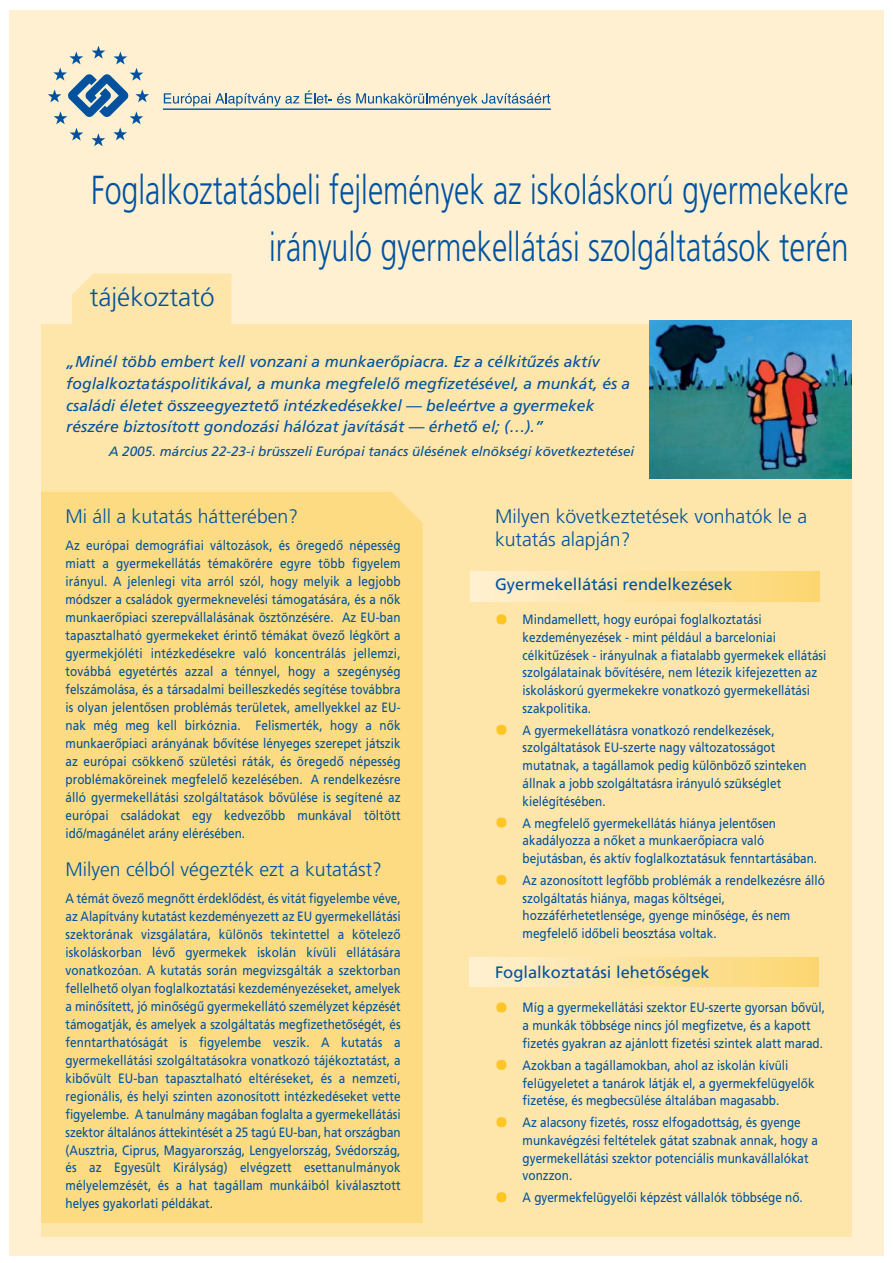
<style>
.page{position:relative;width:893px;height:1263px;background:#fff}
.page>*{position:absolute;margin:0;border:0;box-sizing:border-box;transform-origin:0 0}
.t1{font:300 40.5px/57px "Frutiger LT Com";color:#00529f;text-align:right;scale:.75 1}
.t2{font:300 26.1px "Frutiger LT Com";color:#00529f}
.t3{font:300 19.5px/22.5px "Frutiger LT Com";color:#00529f}
.t4{font:16.5px "Frutiger LT Com";color:#00529f}
.t5{font:15.75px/21.8px "Frutiger LT Com Italic OTF";color:#00529f}
.t6{font:13.5px/18px "Frutiger LT Com";color:#00529f;scale:.87 1}
.t7{font:13.5px "Frutiger LT Com Italic OTF";color:#00529f}
</style>
<div class="page">
<div style="left:9px;top:10px;width:875px;height:1246px;background:#fef0d1"></div>
<div style="left:42px;top:324px;width:809px;height:913px;background:#fee5a9"></div>
<svg style="left:48px;top:46px;width:101px;height:100px"></svg>
<svg style="left:164px;top:93px;width:135px;height:13px"></svg>
<svg style="left:305px;top:90px;width:245px;height:16px"></svg>
<hr style="left:163px;top:108px;width:388px;height:2px;background:#00529f">
<div style="left:72px;top:274px;width:159px;height:50px;background:#fee5a9"></div>
<div style="left:42px;top:492px;width:380px;height:730px;background:#fcdb82"></div>
<div style="left:470px;top:572px;width:349px;height:29px;background:linear-gradient(to right,#fff0d1,#fcd66f)"></div>
<div style="left:470px;top:957px;width:348px;height:30px;background:linear-gradient(to right,#fff0d0,#fcd670)"></div>
<div style="left:496px;top:875px;width:10px;height:10px;background:#ffc524;border-radius:4px"></div>
<div style="left:496px;top:818px;width:10px;height:10px;background:#ffc524;border-radius:4px"></div>
<div style="left:496px;top:725px;width:10px;height:10px;background:#ffc524;border-radius:4px"></div>
<div style="left:496px;top:1192px;width:10px;height:10px;background:#ffc524;border-radius:4px"></div>
<div style="left:496px;top:1117px;width:10px;height:10px;background:#ffc524;border-radius:4px"></div>
<div style="left:496px;top:1060px;width:10px;height:10px;background:#ffc524;border-radius:4px"></div>
<div style="left:496px;top:1003px;width:10px;height:9px;background:#ffc524;border-radius:4px"></div>
<div style="left:496px;top:614px;width:10px;height:10px;background:#ffc524;border-radius:4px"></div>
<img style="left:649px;top:321px;width:202px;height:158px">
<h1 class="t1" style="left:91px;top:162px;width:1011px">Foglalkoztatásbeli fejlemények az iskoláskorú gyermekekre irányuló gyermekellátási szolgáltatások terén</h1>
<h2 class="t2" style="left:90px;top:282px;width:126px">tájékoztató</h2>
<p class="t5" style="left:66px;top:352px;width:565px">„Minél több embert kell vonzani a munkaerőpiacra. Ez a célkitűzés aktív foglalkoztatáspolitikával, a munka megfelelő megfizetésével, a munkát, és a családi életet összeegyeztető intézkedésekkel — beleértve a gyermekek részére biztosított gondozási hálózat javítását — érhető el; (…).”</p>
<p class="t7" style="left:109px;top:446px;width:527px">A 2005. március 22-23-i brüsszeli Európai tanács ülésének elnökségi következtetései</p>
<h3 class="t3" style="left:66px;top:505px;width:234px">Mi áll a kutatás hátterében?</h3>
<p class="t6" style="left:66px;top:537px;width:386px;text-align:justify">Az európai demográfiai változások, és öregedő népesség miatt a gyermekellátás témakörére egyre több figyelem irányul. A jelenlegi vita arról szól, hogy melyik a legjobb módszer a családok gyermeknevelési támogatására, és a nők munkaerőpiaci szerepvállalásának ösztönzésére. Az EU-ban tapasztalható gyermekeket érintő témákat övező légkört a gyermekjóléti intézkedésekre való koncentrálás jellemzi, továbbá egyetértés azzal a ténnyel, hogy a szegénység felszámolása, és a társadalmi beilleszkedés segítése továbbra is olyan jelentősen problémás területek, amellyekkel az EU&shy;nak még meg kell birkóznia. Felismerték, hogy a nők munkaerőpiaci arányának bővítése lényeges szerepet játszik az európai csökkenő születési ráták, és öregedő népesség problémaköreinek megfelelő kezelésében. A rendelkezésre álló gyermekellátási szolgáltatások bővülése is segítené az európai családokat egy kedvezőbb munkával töltött idő/magánélet arány elérésében.</p>
<h3 class="t3" style="left:66px;top:858px;width:318px">Milyen célból végezték ezt a kutatást?</h3>
<p class="t6" style="left:66px;top:890px;width:386px;text-align:justify">A témát övező megnőtt érdeklődést, és vitát figyelembe véve, az Alapítvány kutatást kezdeményezett az EU gyermekel látási szektorának vizsgálatára, különös tekintettel a kötelező iskoláskorban lévő gyermekek iskolán kívüli ellátására vonatkozóan. A kutatás során megvizsgálták a szektorban fellelhető olyan foglalkoz tatási kezdeményezéseket, amelyek a minősített, jó minőségű gyermekellátó személyzet képzését támogatják, és amelyek a szolgáltatás megfize thetőségét, és fenn tarthatóságát is figyelembe veszik. A kutatás a gyermekellátási szolgáltatásokra vonatkozó tájékoztatást, a kibővült EU-ban tapasztalható eltéréseket, és a nemzeti, regionális, és helyi szinten azonosított intézkedéseket vette figyelembe. A tanulmány magában foglalta a gyermekel látási szektor általános áttekintését a 25 tagú EU-ban, hat országban (Ausztria, Ciprus, Magyarország, Lengyelország, Svédország, és az Egyesült Királyság) elvégzett esettanulmányok mélyelemzését, és a hat tagállam munkáiból kiválasztott helyes gyakorlati példákat.</p>
<h3 class="t3" style="left:495px;top:505px;width:314px">Milyen következtetések vonhatók le a kutatás alapján?</h3>
<p class="t4" style="left:495px;top:577px;width:239px">Gyermekellátási rendelkezések</p>
<p class="t6" style="left:522px;top:612px;width:350px">Mindamellett, hogy európai foglalkoztatási kezdeményezések - mint például a barceloniai célkitűzések - irányulnak a fiatalabb gyermekek ellátási szolgálatainak bővítésére, nem létezik kifejezetten az iskoláskorú gyermekekre vonatkozó gyermekellátási szakpolitika.</p>
<p class="t6" style="left:522px;top:722px;width:328px">A gyermekellátásra vonatkozó rendelkezések, szolgáltatások EU-szerte nagy változatosságot mutatnak, a tagállamok pedig különböző szinteken állnak a jobb szolgáltatásra irányuló szükséglet kielégítésében.</p>
<p class="t6" style="left:522px;top:815px;width:340px">A megfelelő gyermekellátás hiánya jelentősen akadályozza a nőket a munkaerőpiacra való bejutásban, és aktív foglalkoztatásuk fenntartásában.</p>
<p class="t6" style="left:522px;top:872px;width:349px">Az azonosított legfőbb problémák a rendelkezésre álló szolgáltatás hiánya, magas költségei, hozzáférhetetlensége, gyenge minősége, és nem megfelelő időbeli beosztása voltak.</p>
<p class="t4" style="left:495px;top:965px;width:216px">Foglalkoztatási lehetőségek</p>
<p class="t6" style="left:522px;top:1000px;width:349px">Míg a gyermekellátási szektor EU-szerte gyorsan bővül, a munkák többsége nincs jól megfizetve, és a kapott fizetés gyakran az ajánlott fizetési szintek alatt marad.</p>
<p class="t6" style="left:522px;top:1057px;width:337px">Azokban a tagállamokban, ahol az iskolán kívüli felügyeletet a tanárok látják el, a gyermekfelügyelők fizetése, és megbecsülése általában magasabb.</p>
<p class="t6" style="left:522px;top:1115px;width:341px">Az alacsony fizetés, rossz elfogadottság, és gyenge munkavégzési feltételek gátat szabnak annak, hogy a gyermekellátási szektor potenciális munkavállalókat vonzzon.</p>
<p class="t6" style="left:522px;top:1190px;width:323px">A gyermekfelügyelői képzést vállalók többsége nő.</p>
</div>
